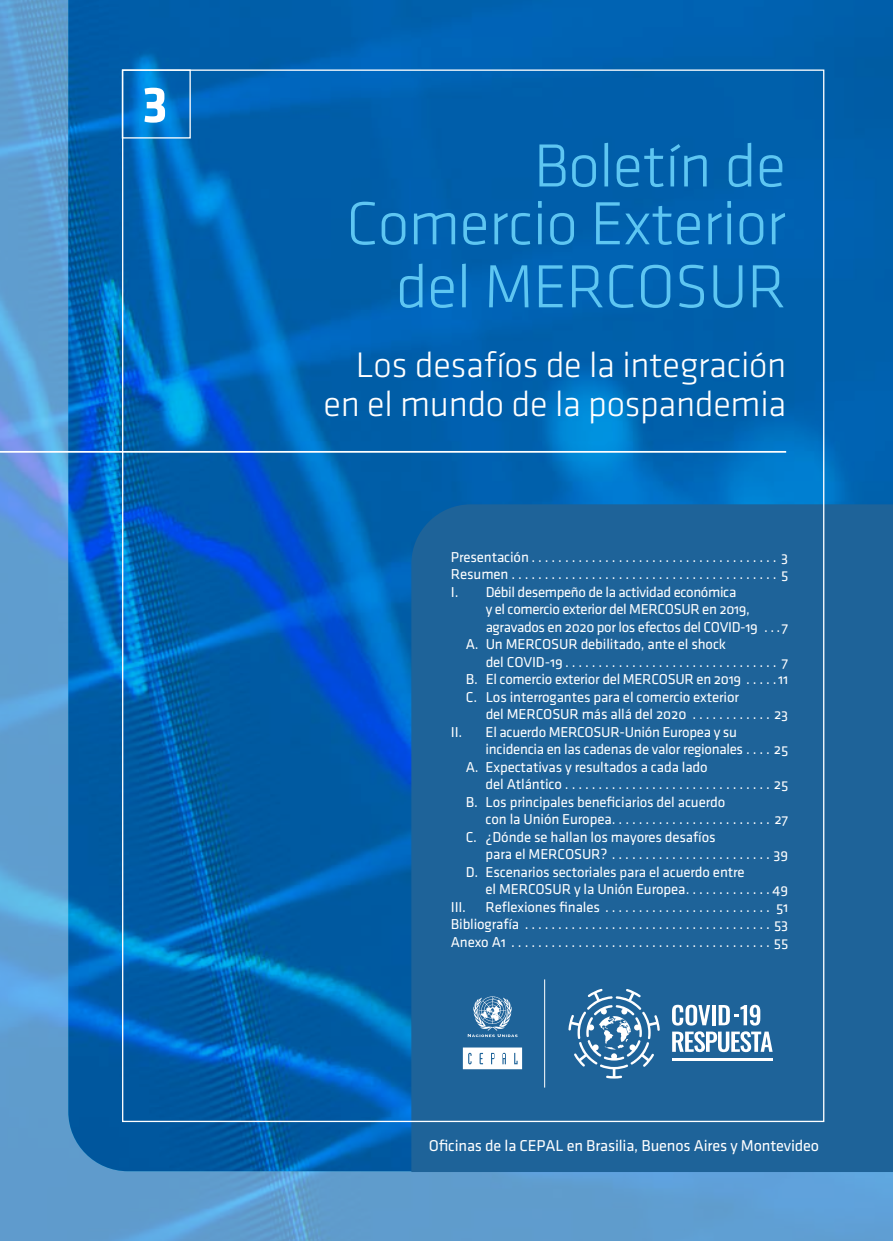
<style>
.page{position:relative;width:893px;height:1241px;background:#fff}
.page>*{position:absolute;margin:0;border:0;box-sizing:border-box;transform-origin:0 0}
.t1{font:63px/57.8px "Klavika Light OSF";letter-spacing:-.01em;color:#5ec6f2;text-align:right}
.t2{font:700 52.5px "Klavika";color:#fff}
.t3{font:36.75px/39.7px "Klavika Light OSF";letter-spacing:-.01em;color:#fff;text-align:right}
.t4{font:16.28px "Klavika Regular OSF";letter-spacing:-.01em;color:#fff}
.t5{font:14.88px/17.5px "Klavika Regular OSF";letter-spacing:-.01em;color:#fff;text-align:justify}
</style>
<div class="page">
<img style="left:0;top:0;width:893px;height:1240px">
<img style="left:68px;top:0;width:825px;height:1170px">
<div style="left:411px;top:504px;width:482px;height:667px;background:#1e6399"></div>
<div style="left:122px;top:69px;width:69px;height:69px;border:1px solid #fff"></div>
<hr style="left:0;top:451px;width:786px;height:1px;background:#fff">
<hr style="left:544px;top:979px;width:1px;height:108px;background:#fff">
<svg style="left:568px;top:988px;width:92px;height:90px;background:#4c82ad"></svg>
<svg style="left:672px;top:1004px;width:38px;height:21px"></svg>
<hr style="left:712px;top:1004px;width:4px;height:21px;background:#fff">
<svg style="left:719px;top:1004px;width:41px;height:21px"></svg>
<svg style="left:672px;top:1057px;width:100px;height:3px"></svg>
<svg style="left:463px;top:1047px;width:59px;height:22px"></svg>
<svg style="left:468px;top:996px;width:50px;height:40px;background:#588bb3"></svg>
<svg style="left:672px;top:1031px;width:101px;height:20px"></svg>
<h2 class="t2" style="left:142px;top:76px;width:27px">3</h2>
<h1 class="t1" style="left:346px;top:137px;width:441px">Boletín de<br>Comercio Exterior</h1>
<h1 class="t1" style="left:396px;top:258px;width:392px">del MERCOSUR</h1>
<h3 class="t3" style="left:323px;top:345px;width:464px">Los desafíos de la integración en el mundo de la pospandemia</h3>
<p class="t5" style="left:451px;top:548px;width:339px">Presentación . . . . . . . . . . . . . . . . . . . . . . . . . . . . . . . . . . . . . 3</p>
<p class="t5" style="left:451px;top:565px;width:339px">Resumen . . . . . . . . . . . . . . . . . . . . . . . . . . . . . . . . . . . . . . . . 5</p>
<p class="t5" style="left:451px;top:583px;width:287px">I. Débil desempeño de la actividad económica</p>
<p class="t5" style="left:486px;top:600px;width:266px">y el comercio exterior del MERCOSUR en 2019,</p>
<p class="t5" style="left:486px;top:618px;width:304px">agravados en 2020 por los efectos del COVID-19 . . 7</p>
<p class="t5" style="left:466px;top:635px;width:262px">A. Un MERCOSUR debilitado, ante el shock</p>
<p class="t5" style="left:486px;top:653px;width:304px">del COVID-19 . . . . . . . . . . . . . . . . . . . . . . . . . . . . . . . . 7</p>
<p class="t5" style="left:466px;top:670px;width:324px">B. El comercio exterior del MERCOSUR en 2019 . . . . 11</p>
<p class="t5" style="left:466px;top:688px;width:275px">C. Los interrogantes para el comercio exterior</p>
<p class="t5" style="left:486px;top:705px;width:304px">del MERCOSUR más allá del 2020 . . . . . . . . . . . . 23</p>
<p class="t5" style="left:451px;top:723px;width:288px">II. El acuerdo MERCOSUR-Unión Europea y su</p>
<p class="t5" style="left:486px;top:740px;width:304px">incidencia en las cadenas de valor regionales . . . . 25</p>
<p class="t5" style="left:466px;top:758px;width:243px">A. Expectativas y resultados a cada lado</p>
<p class="t5" style="left:486px;top:775px;width:304px">del Atlántico . . . . . . . . . . . . . . . . . . . . . . . . . . . . . . . 25</p>
<p class="t5" style="left:466px;top:793px;width:261px">B. Los principales beneficiarios del acuerdo</p>
<p class="t5" style="left:486px;top:810px;width:304px">con la Unión Europea . . . . . . . . . . . . . . . . . . . . . . . . 27</p>
<p class="t5" style="left:466px;top:828px;width:251px">C. ¿Dónde se hallan los mayores desafíos</p>
<p class="t5" style="left:486px;top:845px;width:304px">para el MERCOSUR? . . . . . . . . . . . . . . . . . . . . . . . . 39</p>
<p class="t5" style="left:466px;top:863px;width:280px">D. Escenarios sectoriales para el acuerdo entre</p>
<p class="t5" style="left:486px;top:880px;width:304px">el MERCOSUR y la Unión Europea . . . . . . . . . . . . 49</p>
<p class="t5" style="left:451px;top:898px;width:14px">III.</p>
<p class="t5" style="left:451px;top:898px;width:339px;text-indent:35px">Reflexiones finales . . . . . . . . . . . . . . . . . . . . . . . . . 51<br>Bibliografía . . . . . . . . . . . . . . . . . . . . . . . . . . . . . . . . . . . . . 53<br>Anexo A1 . . . . . . . . . . . . . . . . . . . . . . . . . . . . . . . . . . . . . . . 55</p>
<p class="t4" style="left:429px;top:1136px;width:392px">Oficinas de la CEPAL en Brasilia, Buenos Aires y Montevideo</p>
</div>
